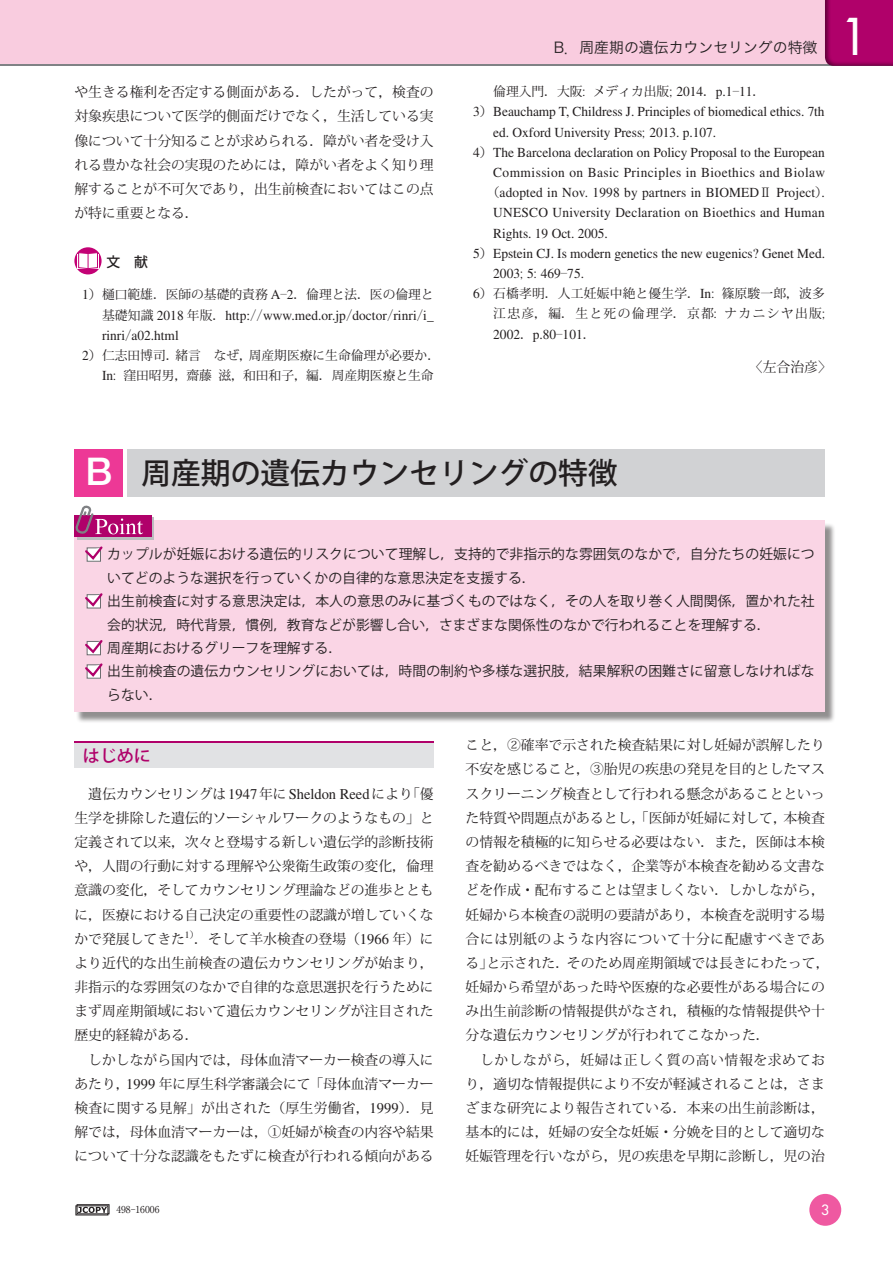
<style>
.page{position:relative;width:893px;height:1263px;background:#fff}
.page>*{position:absolute;margin:0;border:0;box-sizing:border-box;transform-origin:0 0}
.t1{font:500 49.35px "Futura Std";color:#fff}
.t2{font:500 29.7px "Koz Go Pro";color:#231f20}
.t3{font:500 16.95px "Koz Go Pro";color:#b0016a}
.t4{font:14.85px "Hira Kaku Pro W3";color:#231f20}
.t5{font:13.8px/24.2px "Koz Min Pro";color:#231f20}
.t6{font:13.8px/20.2px "Times LT Std";color:#231f20}
.t7{font:13.8px/23.4px "Koz Go Pro";letter-spacing:.005em;color:#231f20}
.t8{font:13.8px "Times LT Std";letter-spacing:.035em;color:#231f20}
.t9{font:13.8px "Times LT Std";letter-spacing:.02em;color:#231f20}
.t10{font:500 13.8px "Koz Go Pro";color:#231f20}
.t11{font:500 13.8px "Futura Std";color:#fff}
.t12{font:12.75px/20.2px "Koz Min Pro";color:#231f20}
.t13{font:9.6px "Ryumin Pr 6";color:#231f20}
.s1{font-family:"Times LT Std";font-size:13.8px}
.s2{font-family:"Koz Min Pro";font-size:12.75px}
.s3{font-family:"Helvetica Neue LT Std";font-size:38.25px;color:#fff}
.s4{font-family:"Times LT Std";font-size:14.85px}
</style>
<div class="page">
<div style="left:809px;top:1194px;width:32px;height:32px;background:#ef59a1;border-radius:50%"></div>
<svg style="left:74px;top:247px;width:28px;height:27px"></svg>
<div style="left:77px;top:254px;width:22px;height:15px;background:#fff"></div>
<svg style="left:78px;top:252px;width:20px;height:17px"></svg>
<div style="left:74px;top:449px;width:49px;height:48px;background:#ed3896"></div>
<div style="left:128px;top:449px;width:697px;height:48px;background:#d1d2d4"></div>
<div style="left:74px;top:741px;width:360px;height:25px;background:#b0016a"></div>
<div style="left:74px;top:743px;width:360px;height:25px;background:#e1e2e4"></div>
<div style="left:0;top:0;width:893px;height:66px;background:#808285"></div>
<div style="left:0;top:0;width:893px;height:64px;background:#f9ccdf"></div>
<div style="left:825px;top:0;width:68px;height:67px;background:#231f20;opacity:.5"></div>
<svg style="left:79px;top:1207px;width:27px;height:5px"></svg>
<div style="left:77px;top:1204px;width:32px;height:10px;border:1px solid #231f20"></div>
<div style="left:76px;top:522px;width:760px;height:201px;background:#231f20;opacity:.5"></div>
<div style="left:74px;top:520px;width:751px;height:192px;background:#fad5e5"></div>
<svg style="left:85px;top:546px;width:18px;height:16px"></svg>
<svg style="left:85px;top:593px;width:18px;height:15px"></svg>
<svg style="left:85px;top:640px;width:18px;height:15px"></svg>
<svg style="left:85px;top:663px;width:18px;height:16px"></svg>
<svg style="left:143px;top:518px;width:11px;height:22px"></svg>
<div style="left:74px;top:515px;width:77px;height:22px;background:#b0016a"></div>
<svg style="left:75px;top:506px;width:68px;height:34px"></svg>
<p class="t5" style="left:74px;top:80px;width:361px;text-align:justify">や生きる権利を否定する側面がある．したがって，検査の対象疾患について医学的側面だけでなく，生活している実像について十分知ることが求められる．障がい者を受け入れる豊かな社会の実現のためには，障がい者をよく知り理解することが不可欠であり，出生前検査においてはこの点が特に重要となる．</p>
<p class="t10" style="left:107px;top:253px;width:43px">文　献</p>
<p class="t12" style="left:82px;top:284px;width:353px"><span class="s1">1</span>）樋口範雄．医師の基礎的責務 <span class="s1">A</span>‒<span class="s1">2</span>．倫理と法．医の倫理と</p>
<p class="t6" style="left:102px;top:305px;width:333px"><span class="s2">基礎知識</span> 2018 <span class="s2">年版．</span>http:<span class="s2">//</span>www.med.or.jp<span class="s2">/</span>doctor<span class="s2">/</span>rinri<span class="s2">/</span>i_ rinri<span class="s2">/</span>a02.html</p>
<p class="t12" style="left:102px;top:345px;width:340px;text-indent:-20px"><span class="s1">2</span>）仁志田博司．緒言　なぜ，周産期医療に生命倫理が必要か．<br><span class="s1">In</span>: 窪田昭男，齋藤滋，和田和子，編．周産期医療と生命</p>
<p class="t4" style="left:554px;top:35px;width:265px">B．周産期の遺伝カウンセリングの特徴</p>
<p class="t12" style="left:493px;top:81px;width:273px">倫理入門．大阪: メディカ出版; <span class="s1">2014</span>．<span class="s1">p.1</span>‒<span class="s1">11</span>．</p>
<p class="t6" style="left:473px;top:102px;width:353px">3<span class="s2">）</span>Beauchamp T, Childress J. Principles of biomedical ethics. 7th</p>
<p class="t6" style="left:493px;top:122px;width:225px">ed. Oxford University Press<span class="s2">;</span> 2013. p.107.</p>
<p class="t6" style="left:473px;top:142px;width:353px">4<span class="s2">）</span>The Barcelona declaration on Policy Proposal to the European</p>
<p class="t8" style="left:493px;top:165px;width:333px">Commission on Basic Principles in Bioethics and Biolaw</p>
<p class="t6" style="left:487px;top:182px;width:343px"><span class="s2">（</span>adopted in Nov. 1998 by partners in BIOMED<span class="s2">Ⅱ</span> Project<span class="s2">）</span>.</p>
<p class="t9" style="left:493px;top:205px;width:333px">UNESCO University Declaration on Bioethics and Human</p>
<p class="t6" style="left:493px;top:223px;width:116px">Rights. 19 Oct. 2005.</p>
<p class="t6" style="left:473px;top:243px;width:353px">5<span class="s2">）</span>Epstein CJ. Is modern genetics the new eugenics? Genet Med.</p>
<p class="t6" style="left:493px;top:263px;width:92px">2003<span class="s2">;</span> 5<span class="s2">:</span> 469<span class="s2">‒</span>75.</p>
<p class="t12" style="left:473px;top:283px;width:353px;text-align:right"><span class="s1">6</span>）石橋孝明．人工妊娠中絶と優生学．<span class="s1">In</span>: 篠原駿一郎，波多江忠彦，編．生と死の倫理学．京都: ナカニシヤ出版;</p>
<p class="t6" style="left:493px;top:324px;width:104px">2002<span class="s2">．</span>p.80<span class="s2">‒</span>101<span class="s2">．</span></p>
<p class="t5" style="left:749px;top:354px;width:84px">〈左合治彦〉</p>
<h1 class="t1" style="left:841px;top:6px;width:29px">1</h1>
<h2 class="t2" style="left:85px;top:454px;width:534px"><span class="s3">B</span> 周産期の遺伝カウンセリングの特徴</h2>
<p class="t7" style="left:107px;top:543px;width:709px">カップルが妊娠における遺伝的リスクについて理解し，支持的で非指示的な雰囲気のなかで，自分たちの妊娠についてどのような選択を行っていくかの自律的な意思決定を支援する．<br>出生前検査に対する意思決定は，本人の意思のみに基づくものではなく，その人を取り巻く人間関係，置かれた社会的状況，時代背景，慣例，教育などが影響し合い，さまざまな関係性のなかで行われることを理解する．<br>周産期におけるグリーフを理解する．<br>出生前検査の遺伝カウンセリングにおいては，時間の制約や多様な選択肢，結果解釈の困難さに留意しなければならない．</p>
<p class="t3" style="left:83px;top:745px;width:70px">はじめに</p>
<p class="t5" style="left:74px;top:781px;width:361px">　遺伝カウンセリングは<span class="s4">1947</span>年に<span class="s4">Sheldon Reed</span>により「優生学を排除した遺伝的ソーシャルワークのようなもの」と定義されて以来，次々と登場する新しい遺伝学的診断技術や，人間の行動に対する理解や公衆衛生政策の変化，倫理意識の変化，そしてカウンセリング理論などの進歩とともに，医療における自己決定の重要性の認識が増していくなかで発展してきた<sup>1</sup><sup>）</sup>．そして羊水検査の登場（<span class="s4">1966</span> 年）により近代的な出生前検査の遺伝カウンセリングが始まり，非指示的な雰囲気のなかで自律的な意思選択を行うためにまず周産期領域において遺伝カウンセリングが注目された歴史的経緯がある．<br>　しかしながら国内では，母体血清マーカー検査の導入にあたり，<span class="s4">1999</span> 年に厚生科学審議会にて「母体血清マーカー検査に関する見解」が出された（厚生労働省，<span class="s4">1999</span>）．見解では，母体血清マーカーは，①妊婦が検査の内容や結果について十分な認識をもたずに検査が行われる傾向がある</p>
<p class="t13" style="left:116px;top:1202px;width:45px">498－16006</p>
<p class="t5" style="left:466px;top:733px;width:365px">こと，②確率で示された検査結果に対し妊婦が誤解したり不安を感じること，③胎児の疾患の発見を目的としたマススクリーニング検査として行われる懸念があることといった特質や問題点があるとし，「医師が妊婦に対して，本検査の情報を積極的に知らせる必要はない．また，医師は本検査を勧めるべきではなく，企業等が本検査を勧める文書などを作成・配布することは望ましくない．しかしながら，妊婦から本検査の説明の要請があり，本検査を説明する場合には別紙のような内容について十分に配慮すべきである」と示された．そのため周産期領域では長きにわたって，妊婦から希望があった時や医療的な必要性がある場合にのみ出生前診断の情報提供がなされ，積極的な情報提供や十分な遺伝カウンセリングが行われてこなかった．<br>　しかしながら，妊婦は正しく質の高い情報を求めており，適切な情報提供により不安が軽減されることは，さまざまな研究により報告されている．本来の出生前診断は，基本的には，妊婦の安全な妊娠・分娩を目的として適切な妊娠管理を行いながら，児の疾患を早期に診断し，児の治</p>
<p class="t11" style="left:821px;top:1201px;width:9px">3</p>
</div>
